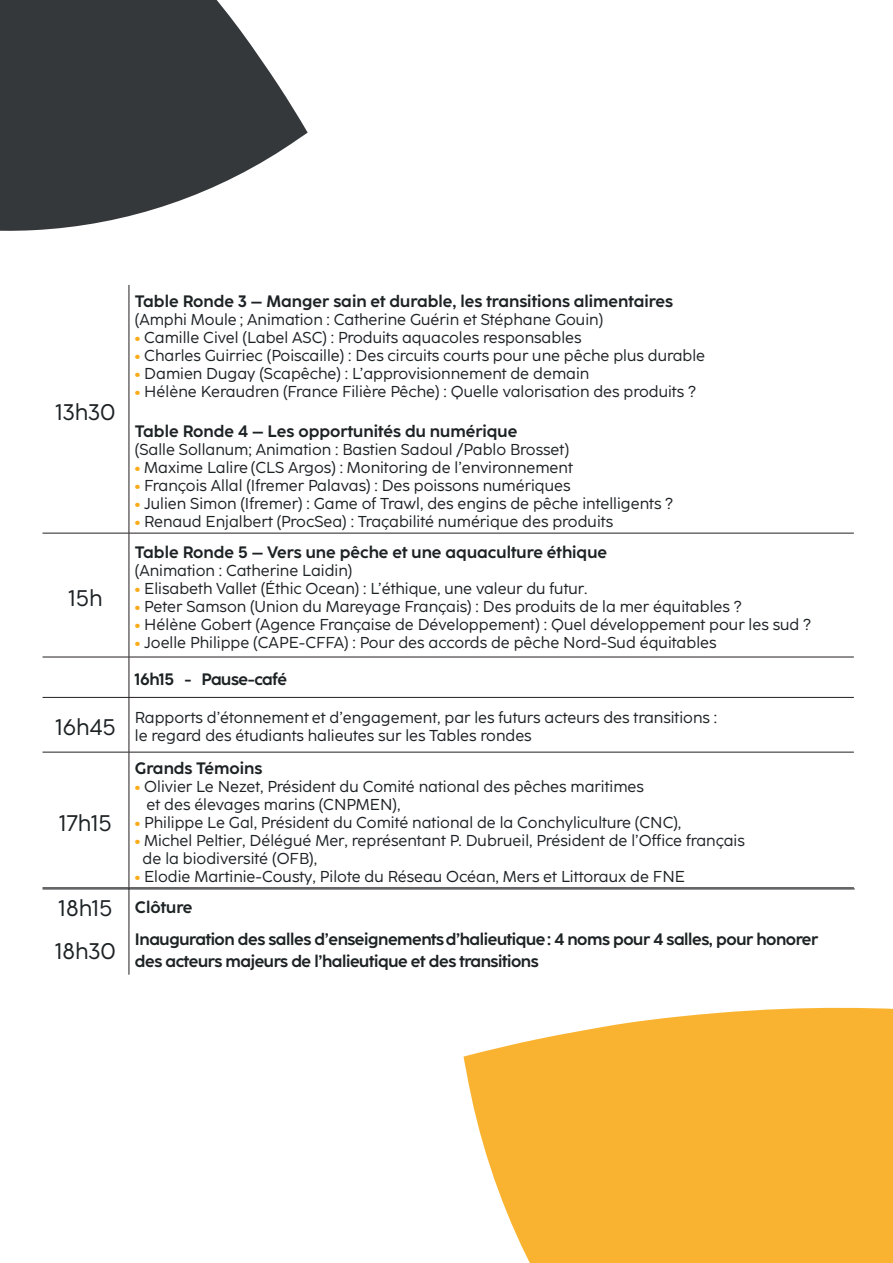
<style>
.page{position:relative;width:893px;height:1263px;background:#fff}
.page>*{position:absolute;margin:0;border:0;box-sizing:border-box;transform-origin:0 0}
.t1{font:22.5px "Coco Sharp";color:#1d2225}
.t2{font:700 16.5px "Coco Sharp";color:#1d2225}
.t3{font:700 16.5px/22.5px "Coco Sharp";letter-spacing:-.025em;color:#1d2225}
.t4{font:15.75px/18px "Coco Sharp";color:#1d2225}
.s1{font-weight:800;color:#faab1a}
</style>
<div class="page">
<hr style="left:129px;top:285px;width:1px;height:248px;background:#231f20">
<hr style="left:43px;top:533px;width:86px;height:1px;background:#231f20">
<hr style="left:129px;top:533px;width:725px;height:1px;background:#231f20">
<hr style="left:129px;top:533px;width:1px;height:124px;background:#231f20">
<hr style="left:43px;top:657px;width:86px;height:1px;background:#231f20">
<hr style="left:129px;top:657px;width:725px;height:1px;background:#231f20">
<hr style="left:129px;top:657px;width:1px;height:40px;background:#231f20">
<hr style="left:43px;top:697px;width:86px;height:1px;background:#231f20">
<hr style="left:129px;top:697px;width:725px;height:1px;background:#231f20">
<hr style="left:129px;top:698px;width:1px;height:54px;background:#231f20">
<hr style="left:43px;top:752px;width:86px;height:1px;background:#231f20">
<hr style="left:129px;top:752px;width:725px;height:1px;background:#231f20">
<hr style="left:129px;top:752px;width:1px;height:136px;background:#231f20">
<hr style="left:43px;top:887px;width:86px;height:1px;background:#231f20">
<hr style="left:129px;top:887px;width:725px;height:1px;background:#231f20">
<hr style="left:129px;top:888px;width:1px;height:34px;background:#231f20">
<hr style="left:129px;top:922px;width:1px;height:53px;background:#231f20">
<hr style="left:43px;top:889px;width:812px;height:1px;background:#1d2225">
<svg style="left:463px;top:1007px;width:430px;height:256px;background:#fabb47"></svg>
<svg style="left:0;top:0;width:308px;height:231px;fill:#34383b"></svg>
<p class="t1" style="left:56px;top:399px;width:61px">13h30</p>
<p class="t1" style="left:69px;top:585px;width:35px">15h</p>
<p class="t2" style="left:135px;top:291px;width:540px">Table Ronde 3 – Manger sain et durable, les transitions alimentaires</p>
<p class="t4" style="left:135px;top:310px;width:470px">(Amphi Moule ; Animation : Catherine Guérin et Stéphane Gouin)</p>
<p class="t4" style="left:135px;top:328px;width:448px"><span class="s1">•</span> Camille Civel (Label ASC) : Produits aquacoles responsables</p>
<p class="t4" style="left:135px;top:346px;width:572px"><span class="s1">•</span> Charles Guirriec (Poiscaille) : Des circuits courts pour une pêche plus durable</p>
<p class="t4" style="left:135px;top:364px;width:456px"><span class="s1">•</span> Damien Dugay (Scapêche) : L’approvisionnement de demain</p>
<p class="t4" style="left:135px;top:382px;width:562px"><span class="s1">•</span> Hélène Keraudren (France Filière Pêche) : Quelle valorisation des produits ?</p>
<p class="t2" style="left:135px;top:422px;width:384px">Table Ronde 4 – Les opportunités du numérique</p>
<p class="t4" style="left:135px;top:441px;width:436px">(Salle Sollanum; Animation : Bastien Sadoul /Pablo Brosset)</p>
<p class="t4" style="left:135px;top:459px;width:439px"><span class="s1">•</span> Maxime Lalire (CLS Argos) : Monitoring de l’environnement</p>
<p class="t4" style="left:135px;top:477px;width:437px"><span class="s1">•</span> François Allal (Ifremer Palavas) : Des poissons numériques</p>
<p class="t4" style="left:135px;top:495px;width:540px"><span class="s1">•</span> Julien Simon (Ifremer) : Game of Trawl, des engins de pêche intelligents ?</p>
<p class="t4" style="left:135px;top:513px;width:480px"><span class="s1">•</span> Renaud Enjalbert (ProcSea) : Traçabilité numérique des produits</p>
<p class="t2" style="left:135px;top:542px;width:474px">Table Ronde 5 – Vers une pêche et une aquaculture éthique</p>
<p class="t4" style="left:135px;top:561px;width:219px">(Animation : Catherine Laidin)</p>
<p class="t4" style="left:135px;top:579px;width:454px"><span class="s1">•</span> Elisabeth Vallet (Éthic Ocean) : L’éthique, une valeur du futur.</p>
<p class="t4" style="left:135px;top:597px;width:608px"><span class="s1">•</span> Peter Samson (Union du Mareyage Français) : Des produits de la mer équitables ?</p>
<p class="t4" style="left:135px;top:615px;width:677px"><span class="s1">•</span> Hélène Gobert (Agence Française de Développement) : Quel développement pour les sud ?</p>
<p class="t4" style="left:135px;top:633px;width:583px"><span class="s1">•</span> Joelle Philippe (CAPE-CFFA) : Pour des accords de pêche Nord-Sud équitables</p>
<p class="t3" style="left:135px;top:668px;width:154px">16h15 - Pause-café</p>
<p class="t1" style="left:56px;top:714px;width:62px">16h45</p>
<p class="t4" style="left:135px;top:709px;width:584px">Rapports d’étonnement et d’engagement, par les futurs acteurs des transitions : le regard des étudiants halieutes sur les Tables rondes</p>
<p class="t1" style="left:60px;top:810px;width:54px">17h15</p>
<p class="t2" style="left:135px;top:758px;width:129px">Grands Témoins</p>
<p class="t4" style="left:147px;top:777px;width:499px;text-indent:-12px"><span class="s1">•</span> Olivier Le Nezet, Président du Comité national des pêches maritimes et des élevages marins (CNPMEN),</p>
<p class="t4" style="left:135px;top:813px;width:548px"><span class="s1">•</span> Philippe Le Gal, Président du Comité national de la Conchyliculture (CNC),</p>
<p class="t4" style="left:143px;top:831px;width:604px;text-indent:-8px"><span class="s1">•</span> Michel Peltier, Délégué Mer, représentant P. Dubrueil, Président de l’Office français de la biodiversité (OFB),</p>
<p class="t4" style="left:135px;top:867px;width:551px"><span class="s1">•</span> Elodie Martinie-Cousty, Pilote du Réseau Océan, Mers et Littoraux de FNE</p>
<p class="t1" style="left:59px;top:895px;width:55px">18h15</p>
<p class="t2" style="left:135px;top:897px;width:59px">Clôture</p>
<p class="t1" style="left:56px;top:938px;width:62px">18h30</p>
<p class="t3" style="left:135px;top:928px;width:685px">Inauguration des salles d’enseignements d’halieutique : 4 noms pour 4 salles, pour honorer des acteurs majeurs de l’halieutique et des transitions</p>
</div>
